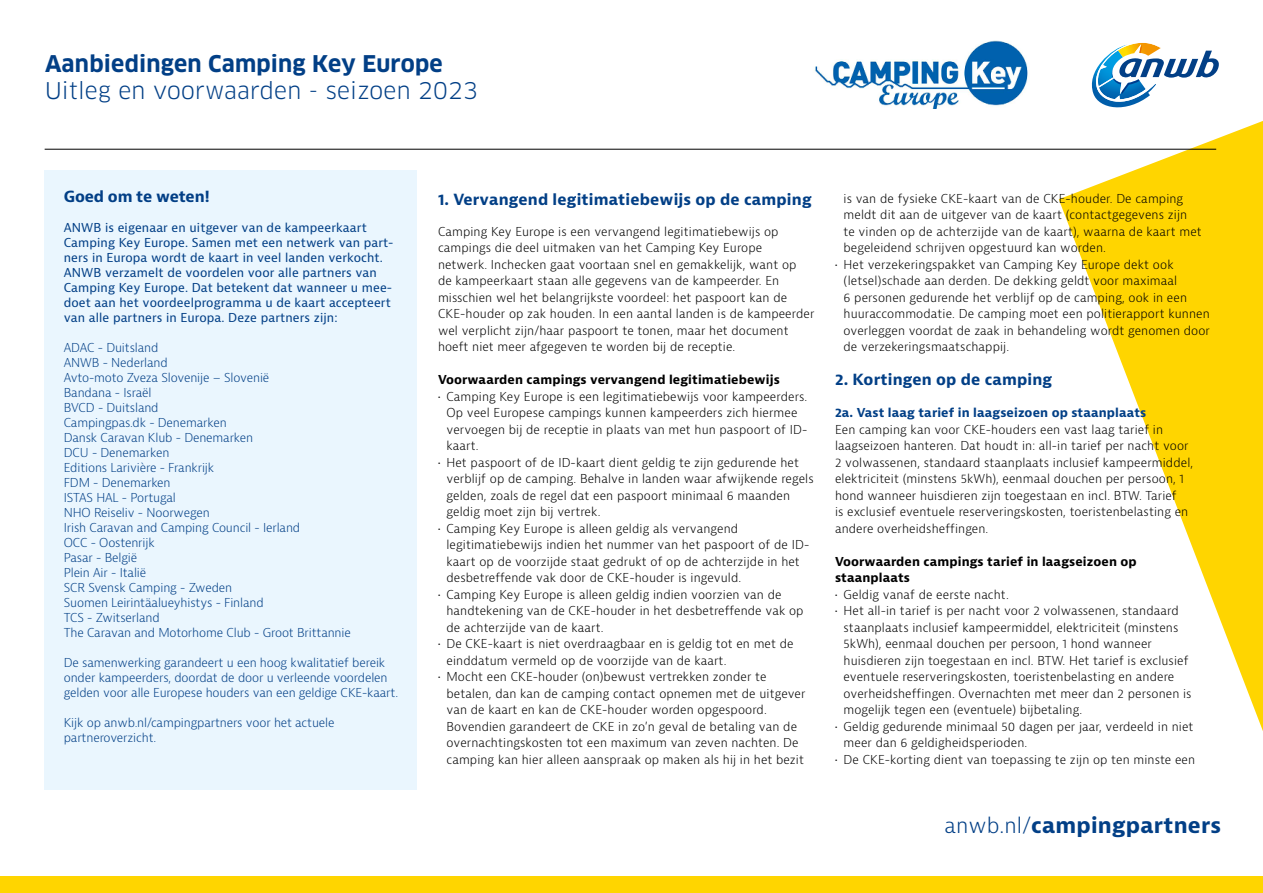
<style>
.page{position:relative;width:1263px;height:893px;background:#fff}
.page>*{position:absolute;margin:0;border:0;box-sizing:border-box;transform-origin:0 0}
.t1{font:22.5px "Clan Pro";letter-spacing:.01em;color:#023f86}
.t2{font:700 22.5px "Clan Pro";letter-spacing:.01em;color:#023f86}
.t3{font:700 21px "Bernina Sans";letter-spacing:.01em;color:#023f86}
.t4{font:700 15px "Bernina Sans";letter-spacing:.01em;color:#023f86}
.t5{font:700 15px "Bernina Sans";letter-spacing:-.01em;color:#023f86}
.t6{font:300 12px/16.5px "Bernina Sans";letter-spacing:.01em;color:#000}
.t7{font:300 12px/15px "Bernina Sans";letter-spacing:-.01em;color:#023f86}
.t8{font:12px/15px "Bernina Sans";letter-spacing:.01em;color:#023f86}
.t9{font:700 12px/16.5px "Bernina Sans";letter-spacing:.01em;color:#000}
.t10{font:700 12px "Bernina Sans";letter-spacing:.01em;color:#023f86}
.s1{font-weight:300}
</style>
<div class="page">
<svg style="left:1059px;top:121px;width:204px;height:610px"></svg>
<div style="left:0;top:877px;width:1263px;height:16px;background:#ffd500"></div>
<svg style="left:1091px;top:42px;width:128px;height:66px"></svg>
<div style="left:45px;top:170px;width:372px;height:619px;background:#eaf6fe"></div>
<img style="left:814px;top:40px;width:214px;height:69px">
<hr style="left:45px;top:149px;width:1171px;height:1px;background:#000">
<h1 class="t2" style="left:45px;top:50px;width:399px">Aanbiedingen Camping Key Europe</h1>
<h1 class="t1" style="left:45px;top:77px;width:434px">Uitleg en voorwaarden - seizoen 2023</h1>
<p class="t5" style="left:64px;top:187px;width:148px">Goed om te weten!</p>
<p class="t8" style="left:64px;top:220px;width:331px">ANWB is eigenaar en uitgever van de kampeerkaart Camping Key Europe. Samen met een netwerk van part&shy;ners in Europa wordt de kaart in veel landen verkocht.<br>ANWB verzamelt de voordelen voor alle partners van Camping Key Europe. Dat betekent dat wanneer u mee&shy;doet aan het voordeelprogramma u de kaart accepteert van alle partners in Europa. Deze partners zijn:</p>
<p class="t7" style="left:64px;top:340px;width:289px">ADAC - Duitsland<br>ANWB - Nederland<br>Avto-moto Zveza Slovenije – Slovenië<br>Bandana - Israël<br>BVCD - Duitsland<br>Campingpas.dk - Denemarken<br>Dansk Caravan Klub - Denemarken<br>DCU - Denemarken<br>Editions Larivière - Frankrijk<br>FDM - Denemarken<br>ISTAS HAL - Portugal<br>NHO Reiseliv - Noorwegen<br>Irish Caravan and Camping Council - Ierland<br>OCC - Oostenrijk<br>Pasar - België<br>Plein Air - Italië<br>SCR Svensk Camping - Zweden<br>Suomen Leirintäalueyhistys - Finland<br>TCS - Zwitserland<br>The Caravan and Motorhome Club - Groot Brittannie</p>
<p class="t7" style="left:64px;top:655px;width:336px">De samenwerking garandeert u een hoog kwalitatief bereik onder kampeerders, doordat de door u verleende voordelen gelden voor alle Europese houders van een geldige CKE-kaart.</p>
<p class="t7" style="left:64px;top:715px;width:272px">Kijk op anwb.nl/campingpartners voor het actuele partneroverzicht.</p>
<p class="t4" style="left:438px;top:190px;width:375px">1. Vervangend legitimatiebewijs op de camping</p>
<p class="t6" style="left:438px;top:223px;width:378px">Camping Key Europe is een vervangend legitimatiebewijs op campings die deel uitmaken van het Camping Key Europe netwerk. Inchecken gaat voortaan snel en gemakkelijk, want op<br>de kampeerkaart staan alle gegevens van de kampeerder. En misschien wel het belangrijkste voordeel: het paspoort kan de CKE-houder op zak houden. In een aantal landen is de kampeerder wel verplicht zijn/haar paspoort te tonen, maar het document hoeft niet meer afgegeven te worden bij de receptie.</p>
<p class="t9" style="left:438px;top:372px;width:343px">Voorwaarden campings vervangend legitimatiebewijs</p>
<p class="t6" style="left:446px;top:388px;width:362px;text-indent:-9px">• Camping Key Europe is een legitimatiebewijs voor kampeerders.<br>Op veel Europese campings kunnen kampeerders zich hiermee vervoegen bij de receptie in plaats van met hun paspoort of ID&shy;kaart.</p>
<p class="t6" style="left:446px;top:454px;width:369px;text-indent:-9px">• Het paspoort of de ID-kaart dient geldig te zijn gedurende het verblijf op de camping. Behalve in landen waar afwijkende regels gelden, zoals de regel dat een paspoort minimaal 6 maanden geldig moet zijn bij vertrek.</p>
<p class="t6" style="left:446px;top:520px;width:364px;text-indent:-9px">• Camping Key Europe is alleen geldig als vervangend legitimatiebewijs indien het nummer van het paspoort of de ID&shy;kaart op de voorzijde staat gedrukt of op de achterzijde in het desbetreffende vak door de CKE-houder is ingevuld.</p>
<p class="t6" style="left:446px;top:586px;width:359px;text-indent:-9px">• Camping Key Europe is alleen geldig indien voorzien van de handtekening van de CKE-houder in het desbetreffende vak op de achterzijde van de kaart.</p>
<p class="t6" style="left:446px;top:636px;width:349px;text-indent:-9px">• De CKE-kaart is niet overdraagbaar en is geldig tot en met de einddatum vermeld op de voorzijde van de kaart.</p>
<p class="t6" style="left:446px;top:669px;width:360px;text-indent:-9px">• Mocht een CKE-houder (on)bewust vertrekken zonder te betalen, dan kan de camping contact opnemen met de uitgever van de kaart en kan de CKE-houder worden opgespoord.<br>Bovendien garandeert de CKE in zo’n geval de betaling van de overnachtingskosten tot een maximum van zeven nachten. De camping kan hier alleen aanspraak op maken als hij in het bezit</p>
<p class="t6" style="left:843px;top:190px;width:360px">is van de fysieke CKE-kaart van de CKE-houder. De camping meldt dit aan de uitgever van de kaart (contactgegevens zijn<br>te vinden op de achterzijde van de kaart), waarna de kaart met begeleidend schrijven opgestuurd kan worden.</p>
<p class="t6" style="left:843px;top:256px;width:368px;text-indent:-9px">• Het verzekeringspakket van Camping Key Europe dekt ook (letsel)schade aan derden. De dekking geldt voor maximaal<br>6 personen gedurende het verblijf op de camping, ook in een huuraccommodatie. De camping moet een politierapport kunnen overleggen voordat de zaak in behandeling wordt genomen door de verzekeringsmaatschappij.</p>
<p class="t4" style="left:835px;top:370px;width:219px">2. Kortingen op de camping</p>
<p class="t10" style="left:835px;top:405px;width:313px">2a. Vast laag tarief in laagseizoen op staanplaats</p>
<p class="t6" style="left:835px;top:421px;width:360px">Een camping kan voor CKE-houders een vast laag tarief in laagseizoen hanteren. Dat houdt in: all-in tarief per nacht voor 2 volwassenen, standaard staanplaats inclusief kampeermiddel, elektriciteit (minstens 5kWh), eenmaal douchen per persoon, 1 hond wanneer huisdieren zijn toegestaan en incl. BTW. Tarief<br>is exclusief eventuele reserveringskosten, toeristenbelasting en andere overheidsheffingen.</p>
<p class="t9" style="left:835px;top:553px;width:303px">Voorwaarden campings tarief in laagseizoen op staanplaats</p>
<p class="t6" style="left:835px;top:586px;width:175px">• Geldig vanaf de eerste nacht.</p>
<p class="t6" style="left:843px;top:603px;width:350px;text-indent:-9px">• Het all-in tarief is per nacht voor 2 volwassenen, standaard staanplaats inclusief kampeermiddel, elektriciteit (minstens 5kWh), eenmaal douchen per persoon, 1 hond wanneer huisdieren zijn toegestaan en incl. BTW. Het tarief is exclusief eventuele reserveringskosten, toeristenbelasting en andere overheidsheffingen. Overnachten met meer dan 2 personen is mogelijk tegen een (eventuele) bijbetaling.</p>
<p class="t6" style="left:843px;top:718px;width:351px;text-indent:-9px">• Geldig gedurende minimaal 50 dagen per jaar, verdeeld in niet meer dan 6 geldigheidsperioden.</p>
<p class="t6" style="left:835px;top:751px;width:362px">• De CKE-korting dient van toepassing te zijn op ten minste een</p>
<h2 class="t3" style="left:944px;top:811px;width:278px"><span class="s1">anwb.nl/</span>campingpartners</h2>
</div>
